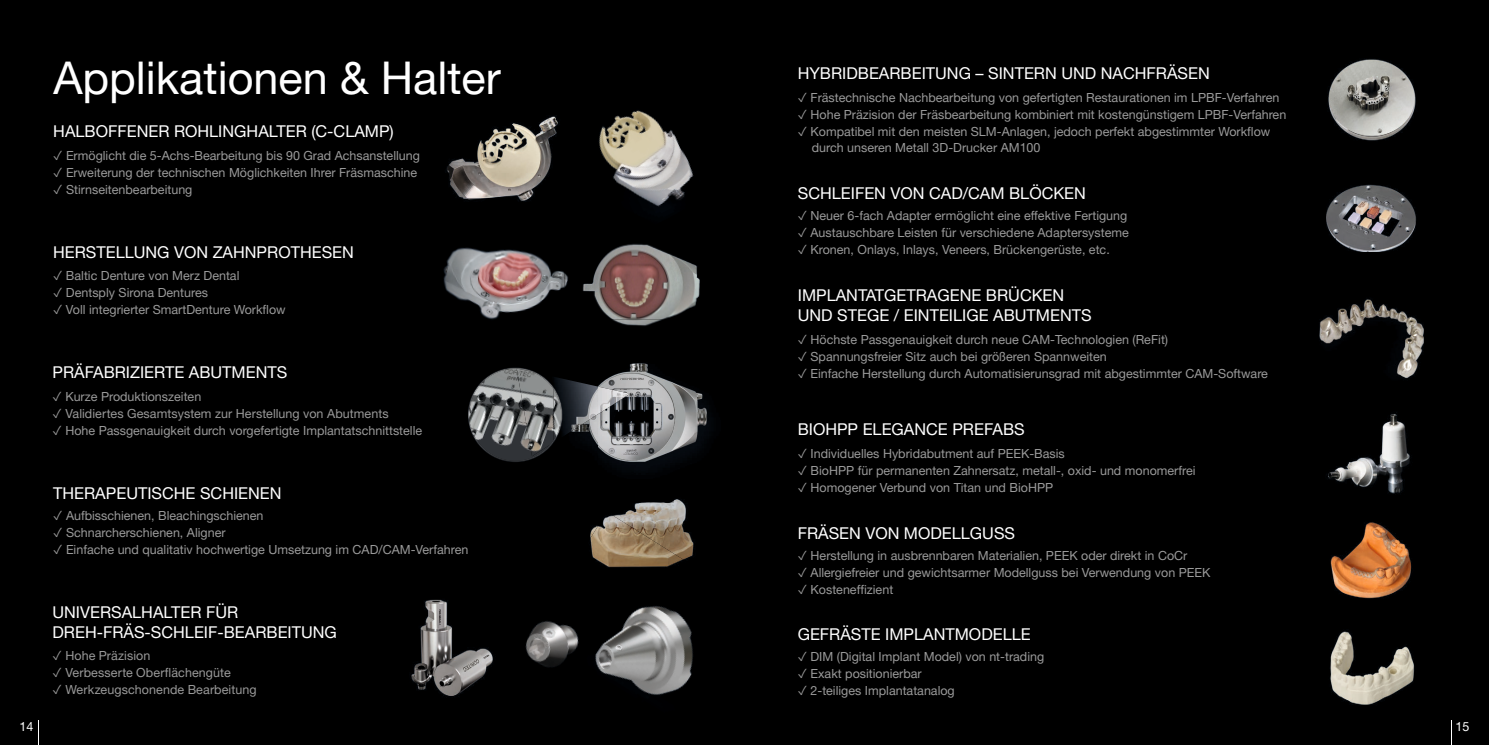
<style>
.page{position:relative;width:1489px;height:745px;background:#fff}
.page>*{position:absolute;margin:0;border:0;box-sizing:border-box;transform-origin:0 0}
.t1{font:45px "Helvetica Neue LT Pro";color:#fff}
.t2{font:16.25px/20px "Helvetica Neue LT Pro";color:#fff}
.t3{font:12.5px/16.9px "Helvetica Neue LT Pro";color:#9a9a9a}
.t4{font:12.5px "Helvetica Neue LT Pro";letter-spacing:.005em;color:#999}
.t5{font:12.5px "Helvetica Neue LT Pro";color:#fff}
.s1{color:#999}
</style>
<div class="page">
<div style="left:0;top:0;width:1488px;height:744px;background:#000"></div>
<svg style="left:38px;top:720px;width:1px;height:24px"></svg>
<img style="left:446px;top:116px;width:114px;height:86px">
<img style="left:599px;top:110px;width:95px;height:103px">
<img style="left:583px;top:244px;width:117px;height:75px">
<img style="left:1328px;top:412px;width:82px;height:82px">
<img style="left:628px;top:499px;width:58px;height:12px">
<img style="left:1326px;top:184px;width:90px;height:67px">
<img style="left:1330px;top:631px;width:85px;height:74px">
<img style="left:1330px;top:522px;width:82px;height:77px">
<img style="left:1328px;top:59px;width:88px;height:82px">
<img style="left:1319px;top:299px;width:105px;height:80px">
<img style="left:595px;top:567px;width:98px;height:128px">
<img style="left:590px;top:511px;width:104px;height:56px">
<img style="left:443px;top:247px;width:121px;height:72px">
<img style="left:564px;top:272px;width:4px;height:16px">
<img style="left:673px;top:382px;width:39px;height:81px">
<img style="left:411px;top:599px;width:82px;height:97px">
<img style="left:525px;top:621px;width:54px;height:46px">
<img style="left:598px;top:363px;width:75px;height:109px">
<img style="left:612px;top:319px;width:52px;height:7px">
<img style="left:628px;top:499px;width:45px;height:3px">
<img style="left:598px;top:386px;width:32px;height:28px">
<img style="left:554px;top:377px;width:44px;height:65px">
<img style="left:553px;top:386px;width:9px;height:56px">
<img style="left:468px;top:368px;width:84px;height:93px">
<img style="left:553px;top:387px;width:9px;height:54px">
<img style="left:516px;top:368px;width:37px;height:76px">
<h1 class="t1" style="left:53px;top:50px;width:449px">Applikationen &amp; Halter</h1>
<h2 class="t2" style="left:53px;top:121px;width:342px">HALBOFFENER ROHLINGHALTER (C-CLAMP)</h2>
<p class="t3" style="left:53px;top:146px;width:368px"><span class="s1">✓</span> Ermöglicht die 5-Achs-Bearbeitung bis 90 Grad Achsanstellung</p>
<p class="t3" style="left:53px;top:163px;width:365px"><span class="s1">✓</span> Erweiterung der technischen Möglichkeiten Ihrer Fräsmaschine</p>
<p class="t3" style="left:53px;top:180px;width:141px"><span class="s1">✓</span> Stirnseitenbearbeitung</p>
<h2 class="t2" style="left:53px;top:241px;width:302px">HERSTELLUNG VON ZAHNPROTHESEN</h2>
<p class="t3" style="left:53px;top:267px;width:188px"><span class="s1">✓</span> Baltic Denture von Merz Dental</p>
<p class="t3" style="left:53px;top:284px;width:156px"><span class="s1">✓</span> Dentsply Sirona Dentures</p>
<p class="t3" style="left:53px;top:301px;width:234px"><span class="s1">✓</span> Voll integrierter SmartDenture Workflow</p>
<h2 class="t2" style="left:52px;top:362px;width:236px">PRÄFABRIZIERTE ABUTMENTS</h2>
<p class="t3" style="left:52px;top:387px;width:150px"><span class="s1">✓</span> Kurze Produktionszeiten</p>
<p class="t4" style="left:52px;top:405px;width:337px">✓ Validiertes Gesamtsystem zur Herstellung von Abutments</p>
<p class="t3" style="left:52px;top:421px;width:371px"><span class="s1">✓</span> Hohe Passgenauigkeit durch vorgefertigte Implantatschnittstelle</p>
<h2 class="t2" style="left:53px;top:482px;width:230px">THERAPEUTISCHE SCHIENEN</h2>
<p class="t3" style="left:53px;top:507px;width:212px"><span class="s1">✓</span> Aufbisschienen, Bleachingschienen</p>
<p class="t3" style="left:53px;top:523px;width:174px"><span class="s1">✓</span> Schnarcherschienen, Aligner</p>
<p class="t3" style="left:53px;top:540px;width:416px"><span class="s1">✓</span> Einfache und qualitativ hochwertige Umsetzung im CAD/CAM-Verfahren</p>
<h2 class="t2" style="left:52px;top:601px;width:286px">UNIVERSALHALTER FÜR<br>DREH-FRÄS-SCHLEIF-BEARBEITUNG</h2>
<p class="t4" style="left:52px;top:647px;width:99px">✓ Hohe Präzision</p>
<p class="t4" style="left:52px;top:664px;width:180px">✓ Verbesserte Oberflächengüte</p>
<p class="t4" style="left:52px;top:681px;width:205px">✓ Werkzeugschonende Bearbeitung</p>
<h2 class="t2" style="left:797px;top:63px;width:413px">HYBRIDBEARBEITUNG – SINTERN UND NACHFRÄSEN</h2>
<p class="t3" style="left:797px;top:88px;width:483px"><span class="s1">✓</span> Frästechnische Nachbearbeitung von gefertigten Restaurationen im LPBF-Verfahren</p>
<p class="t3" style="left:797px;top:105px;width:490px"><span class="s1">✓</span> Hohe Präzision der Fräsbearbeitung kombiniert mit kostengünstigem LPBF-Verfahren</p>
<p class="t3" style="left:811px;top:122px;width:460px;text-indent:-14px"><span class="s1">✓</span> Kompatibel mit den meisten SLM-Anlagen, jedoch perfekt abgestimmter Workflow durch unseren Metall 3D-Drucker AM100</p>
<h2 class="t2" style="left:797px;top:183px;width:289px">SCHLEIFEN VON CAD/CAM BLÖCKEN</h2>
<p class="t3" style="left:797px;top:207px;width:331px"><span class="s1">✓</span> Neuer 6-fach Adapter ermöglicht eine effektive Fertigung</p>
<p class="t3" style="left:797px;top:224px;width:332px"><span class="s1">✓</span> Austauschbare Leisten für verschiedene Adaptersysteme</p>
<p class="t3" style="left:797px;top:241px;width:313px"><span class="s1">✓</span> Kronen, Onlays, Inlays, Veneers, Brückengerüste, etc.</p>
<h2 class="t2" style="left:797px;top:284px;width:295px">IMPLANTATGETRAGENE BRÜCKEN<br>UND STEGE / EINTEILIGE ABUTMENTS</h2>
<p class="t3" style="left:797px;top:331px;width:372px"><span class="s1">✓</span> Höchste Passgenauigkeit durch neue CAM-Technologien (ReFit)</p>
<p class="t3" style="left:797px;top:348px;width:310px"><span class="s1">✓</span> Spannungsfreier Sitz auch bei größeren Spannweiten</p>
<p class="t3" style="left:797px;top:364px;width:472px"><span class="s1">✓</span> Einfache Herstellung durch Automatisierunsgrad mit abgestimmter CAM-Software</p>
<h2 class="t2" style="left:797px;top:419px;width:228px">BIOHPP ELEGANCE PREFABS</h2>
<p class="t3" style="left:797px;top:445px;width:269px"><span class="s1">✓</span> Individuelles Hybridabutment auf PEEK-Basis</p>
<p class="t3" style="left:797px;top:461px;width:399px"><span class="s1">✓</span> BioHPP für permanenten Zahnersatz, metall-, oxid- und monomerfrei</p>
<p class="t3" style="left:797px;top:478px;width:257px"><span class="s1">✓</span> Homogener Verbund von Titan und BioHPP</p>
<h2 class="t2" style="left:797px;top:522px;width:219px">FRÄSEN VON MODELLGUSS</h2>
<p class="t3" style="left:797px;top:546px;width:391px"><span class="s1">✓</span> Herstellung in ausbrennbaren Materialien, PEEK oder direkt in CoCr</p>
<p class="t3" style="left:797px;top:563px;width:414px"><span class="s1">✓</span> Allergiefreier und gewichtsarmer Modellguss bei Verwendung von PEEK</p>
<p class="t3" style="left:797px;top:580px;width:97px"><span class="s1">✓</span> Kosteneffizient</p>
<h2 class="t2" style="left:797px;top:623px;width:234px">GEFRÄSTE IMPLANTMODELLE</h2>
<p class="t3" style="left:797px;top:648px;width:248px"><span class="s1">✓</span> DIM (Digital Implant Model) von nt-trading</p>
<p class="t3" style="left:797px;top:664px;width:125px"><span class="s1">✓</span> Exakt positionierbar</p>
<p class="t3" style="left:797px;top:681px;width:159px"><span class="s1">✓</span> 2-teiliges Implantatanalog</p>
<p class="t5" style="left:19px;top:718px;width:15px">14</p>
<p class="t5" style="left:1455px;top:718px;width:15px">15</p>
</div>
